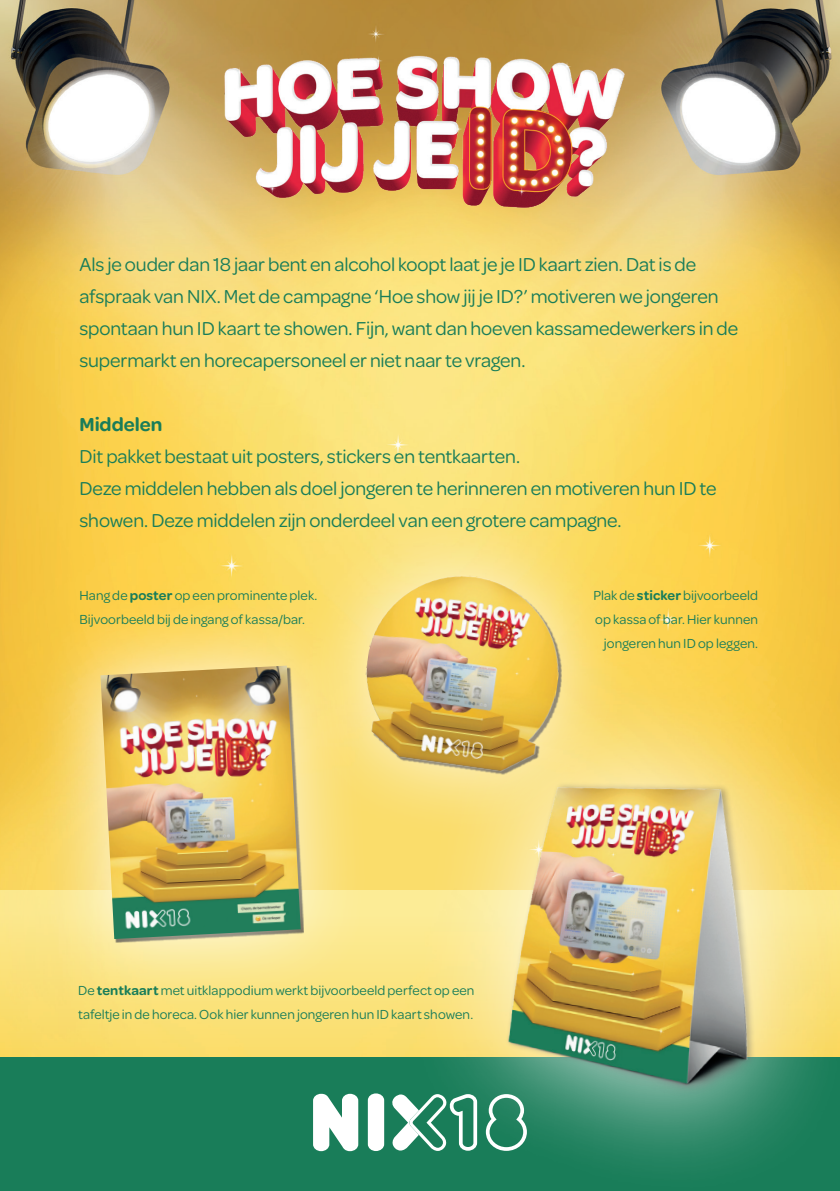
<style>
.page{position:relative;width:840px;height:1191px;background:#fff}
.page>*{position:absolute;margin:0;border:0;box-sizing:border-box;transform-origin:0 0}
.t1{font:20px/32px "Omnes";letter-spacing:-.005em;color:#197d59}
.t2{font:600 20px "Omnes";letter-spacing:-.005em;color:#197d59}
.t3{font:14px/24px "Omnes";letter-spacing:.005em;color:#197d59}
.s1{font-weight:600}
</style>
<div class="page">
<div style="left:0;top:1056px;width:839px;height:135px;background:#197d59"></div>
<img style="left:0;top:0;width:839px;height:890px">
<div style="left:0;top:890px;width:839px;height:166px;background:linear-gradient(to bottom,#fce890,#f9da65)"></div>
<img style="left:177px;top:0;width:482px;height:301px">
<svg style="left:19px;top:584px;width:355px;height:436px;background:#f9dc72"></svg>
<img style="left:100px;top:665px;width:200px;height:274px">
<svg style="left:374px;top:664px;width:465px;height:499px"></svg>
<img style="left:454px;top:761px;width:342px;height:350px">
<svg style="left:268px;top:477px;width:388px;height:389px;background:#f7d972"></svg>
<img style="left:354px;top:563px;width:216px;height:216px">
<svg style="left:367px;top:1093px;width:17px;height:58px"></svg>
<svg style="left:313px;top:1093px;width:45px;height:58px"></svg>
<svg style="left:485px;top:1094px;width:41px;height:56px"></svg>
<svg style="left:390px;top:1094px;width:87px;height:57px"></svg>
<p class="t1" style="left:79px;top:247px;width:660px">Als je ouder dan 18 jaar bent en alcohol koopt laat je je ID kaart zien. Dat is de afspraak van NIX. Met de campagne ‘Hoe show jij je ID?’ motiveren we jongeren spontaan hun ID kaart te showen. Fijn, want dan hoeven kassamedewerkers in de supermarkt en horecapersoneel er niet naar te vragen.</p>
<p class="t2" style="left:79px;top:411px;width:84px">Middelen</p>
<p class="t1" style="left:79px;top:439px;width:638px">Dit pakket bestaat uit posters, stickers en tentkaarten.<br>Deze middelen hebben als doel jongeren te herinneren en motiveren hun ID te showen. Deze middelen zijn onderdeel van een grotere campagne.</p>
<p class="t3" style="left:79px;top:582px;width:239px">Hang de <span class="s1">poster</span> op een prominente plek.<br>Bijvoorbeeld bij de ingang of kassa/bar.</p>
<p class="t3" style="left:593px;top:582px;width:166px;text-align:right">Plak de <span class="s1">sticker</span> bijvoorbeeld op kassa of bar. Hier kunnen jongeren hun ID op leggen.</p>
<p class="t3" style="left:78px;top:977px;width:398px">De <span class="s1">tentkaart</span> met uitklappodium werkt bijvoorbeeld perfect op een tafeltje in de horeca. Ook hier kunnen jongeren hun ID kaart showen.</p>
</div>
